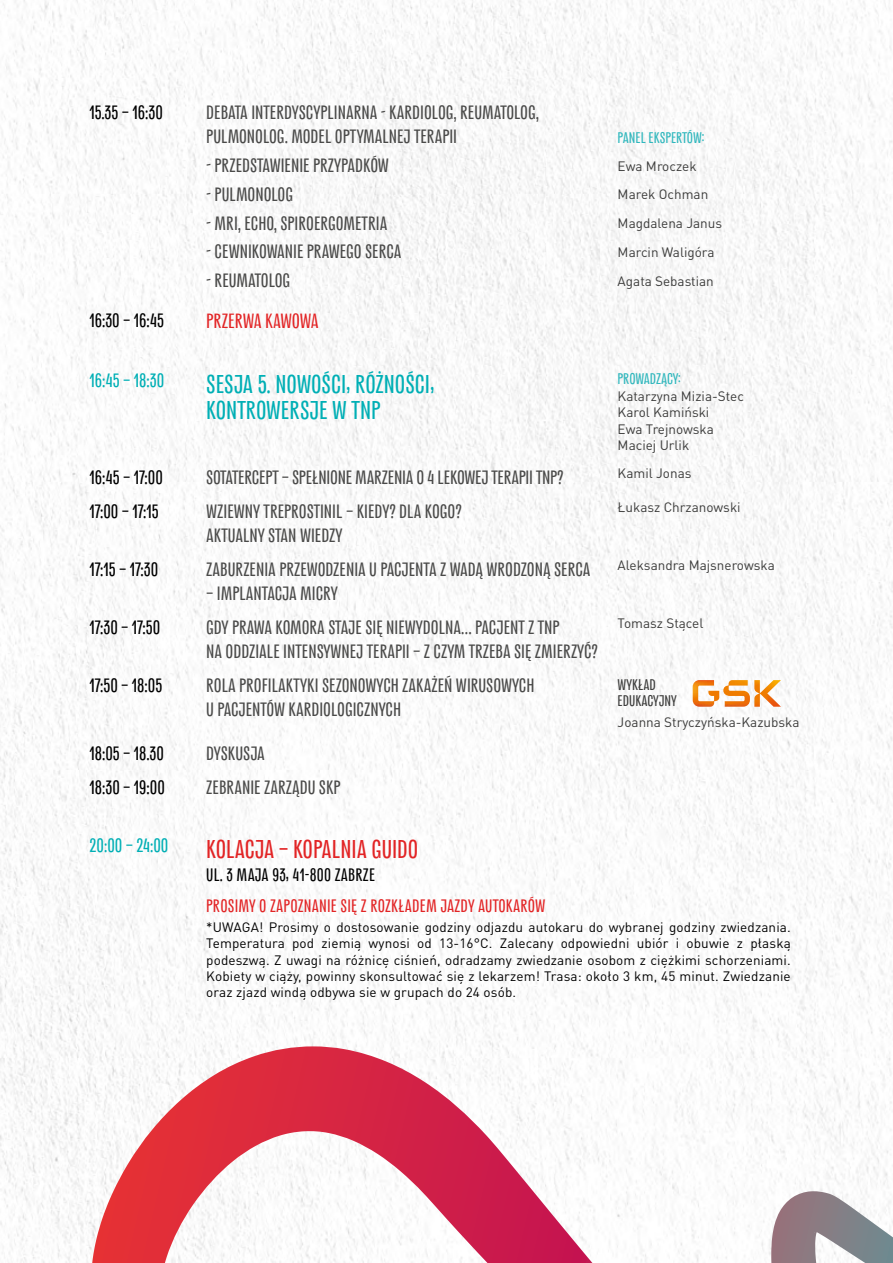
<style>
.page{position:relative;width:893px;height:1263px;background:#fff}
.page>*{position:absolute;margin:0;border:0;box-sizing:border-box;transform-origin:0 0}
.t1{font:30px/25.5px "Huta";color:#00afb5}
.t2{font:30px "Huta";color:#e22425}
.t3{font:300 24px "Huta";letter-spacing:-.01em;color:#e22425}
.t4{font:22.5px/24px "Huta";color:#4a4a49}
.t5{font:22.5px "Huta";color:#000}
.t6{font:22.5px "Huta";color:#00afb5}
.t7{font:21px "Huta";letter-spacing:.01em;color:#e22425}
.t8{font:21px "Huta";letter-spacing:.01em;color:#000}
.t9{font:18px "Huta";letter-spacing:-.01em;color:#2fb7bd}
.t10{font:18px/15.8px "Huta";color:#3c3c3b}
.t11{font:13.5px/16.2px "DIN Pro";letter-spacing:.01em;color:#000;text-align:justify}
.t12{font:13.5px/16.2px "DIN Pro";color:#3c3c3b}
</style>
<div class="page">
<img style="left:0;top:0;width:893px;height:1263px">
<svg style="left:92px;top:1046px;width:801px;height:217px"></svg>
<svg style="left:693px;top:680px;width:88px;height:27px"></svg>
<p class="t5" style="left:89px;top:102px;width:75px">15.35 – 16:30</p>
<p class="t4" style="left:206px;top:101px;width:334px">DEBATA INTERDYSCYPLINARNA - KARDIOLOG, REUMATOLOG,<br>PULMONOLOG. MODEL OPTYMALNEJ TERAPII</p>
<p class="t9" style="left:618px;top:130px;width:88px">PANEL EKSPERTÓW:</p>
<p class="t4" style="left:206px;top:153px;width:184px">- PRZEDSTAWIENIE PRZYPADKÓW</p>
<p class="t12" style="left:618px;top:157px;width:80px">Ewa Mroczek</p>
<p class="t4" style="left:206px;top:182px;width:88px">- PULMONOLOG</p>
<p class="t12" style="left:618px;top:186px;width:92px">Marek Ochman</p>
<p class="t4" style="left:206px;top:211px;width:183px">- MRI, ECHO, SPIROERGOMETRIA</p>
<p class="t12" style="left:618px;top:215px;width:106px">Magdalena Janus</p>
<p class="t4" style="left:206px;top:240px;width:197px">- CEWNIKOWANIE PRAWEGO SERCA</p>
<p class="t12" style="left:618px;top:243px;width:98px">Marcin Waligóra</p>
<p class="t4" style="left:206px;top:269px;width:86px">- REUMATOLOG</p>
<p class="t12" style="left:618px;top:272px;width:98px">Agata Sebastian</p>
<p class="t5" style="left:89px;top:310px;width:76px">16:30 – 16:45</p>
<p class="t3" style="left:206px;top:310px;width:114px">PRZERWA KAWOWA</p>
<p class="t6" style="left:89px;top:370px;width:76px">16:45 – 18:30</p>
<h1 class="t1" style="left:206px;top:372px;width:230px">SESJA 5. NOWOŚCI, RÓŻNOŚCI,<br>KONTROWERSJE W TNP</h1>
<p class="t9" style="left:618px;top:370px;width:65px">PROWADZĄCY:</p>
<p class="t12" style="left:618px;top:388px;width:128px">Katarzyna Mizia-Stec<br>Karol Kamiński<br>Ewa Trejnowska<br>Maciej Urlik</p>
<p class="t5" style="left:89px;top:467px;width:75px">16:45 – 17:00</p>
<p class="t4" style="left:206px;top:465px;width:359px">SOTATERCEPT – SPEŁNIONE MARZENIA O 4 LEKOWEJ TERAPII TNP?</p>
<p class="t12" style="left:618px;top:464px;width:75px">Kamil Jonas</p>
<p class="t5" style="left:89px;top:501px;width:71px">17:00 – 17:15</p>
<p class="t4" style="left:206px;top:499px;width:257px">WZIEWNY TREPROSTINIL – KIEDY? DLA KOGO?<br>AKTUALNY STAN WIEDZY</p>
<p class="t12" style="left:618px;top:498px;width:124px">Łukasz Chrzanowski</p>
<p class="t5" style="left:89px;top:559px;width:70px">17:15 – 17:30</p>
<p class="t4" style="left:206px;top:557px;width:386px">ZABURZENIA PRZEWODZENIA U PACJENTA Z WADĄ WRODZONĄ SERCA</p>
<p class="t4" style="left:206px;top:581px;width:133px">– IMPLANTACJA MICRY</p>
<p class="t12" style="left:618px;top:556px;width:159px">Aleksandra Majsnerowska</p>
<p class="t5" style="left:89px;top:616px;width:72px">17:30 – 17:50</p>
<p class="t4" style="left:206px;top:615px;width:393px">GDY PRAWA KOMORA STAJE SIĘ NIEWYDOLNA… PACJENT Z TNP<br>NA ODDZIALE INTENSYWNEJ TERAPII – Z CZYM TRZEBA SIĘ ZMIERZYĆ?</p>
<p class="t12" style="left:618px;top:614px;width:87px">Tomasz Stącel</p>
<p class="t5" style="left:89px;top:674px;width:74px">17:50 – 18:05</p>
<p class="t4" style="left:206px;top:673px;width:330px">ROLA PROFILAKTYKI SEZONOWYCH ZAKAŻEŃ WIRUSOWYCH<br>U PACJENTÓW KARDIOLOGICZNYCH</p>
<p class="t10" style="left:618px;top:677px;width:61px">WYKŁAD<br>EDUKACYJNY</p>
<p class="t12" style="left:618px;top:713px;width:183px">Joanna Stryczyńska-Kazubska</p>
<p class="t5" style="left:89px;top:743px;width:76px">18:05 – 18.30</p>
<p class="t4" style="left:206px;top:742px;width:60px">DYSKUSJA</p>
<p class="t5" style="left:89px;top:777px;width:77px">18:30 – 19:00</p>
<p class="t4" style="left:206px;top:776px;width:136px">ZEBRANIE ZARZĄDU SKP</p>
<p class="t6" style="left:89px;top:835px;width:81px">20:00 – 24:00</p>
<h1 class="t2" style="left:206px;top:835px;width:213px">KOLACJA – KOPALNIA GUIDO</h1>
<p class="t8" style="left:206px;top:865px;width:170px">UL. 3 MAJA 93, 41-800 ZABRZE</p>
<p class="t7" style="left:206px;top:896px;width:341px">PROSIMY O ZAPOZNANIE SIĘ Z ROZKŁADEM JAZDY AUTOKARÓW</p>
<p class="t11" style="left:206px;top:918px;width:586px">*UWAGA! Prosimy o dostosowanie godziny odjazdu autokaru do wybranej godziny zwiedzania.<br>Temperatura pod ziemią wynosi od 13-16°C. Zalecany odpowiedni ubiór i obuwie z płaską podeszwą. Z uwagi na różnicę ciśnień, odradzamy zwiedzanie osobom z ciężkimi schorzeniami.<br>Kobiety w ciąży, powinny skonsultować się z lekarzem! Trasa: około 3 km, 45 minut. Zwiedzanie oraz zjazd windą odbywa sie w grupach do 24 osób.</p>
</div>
